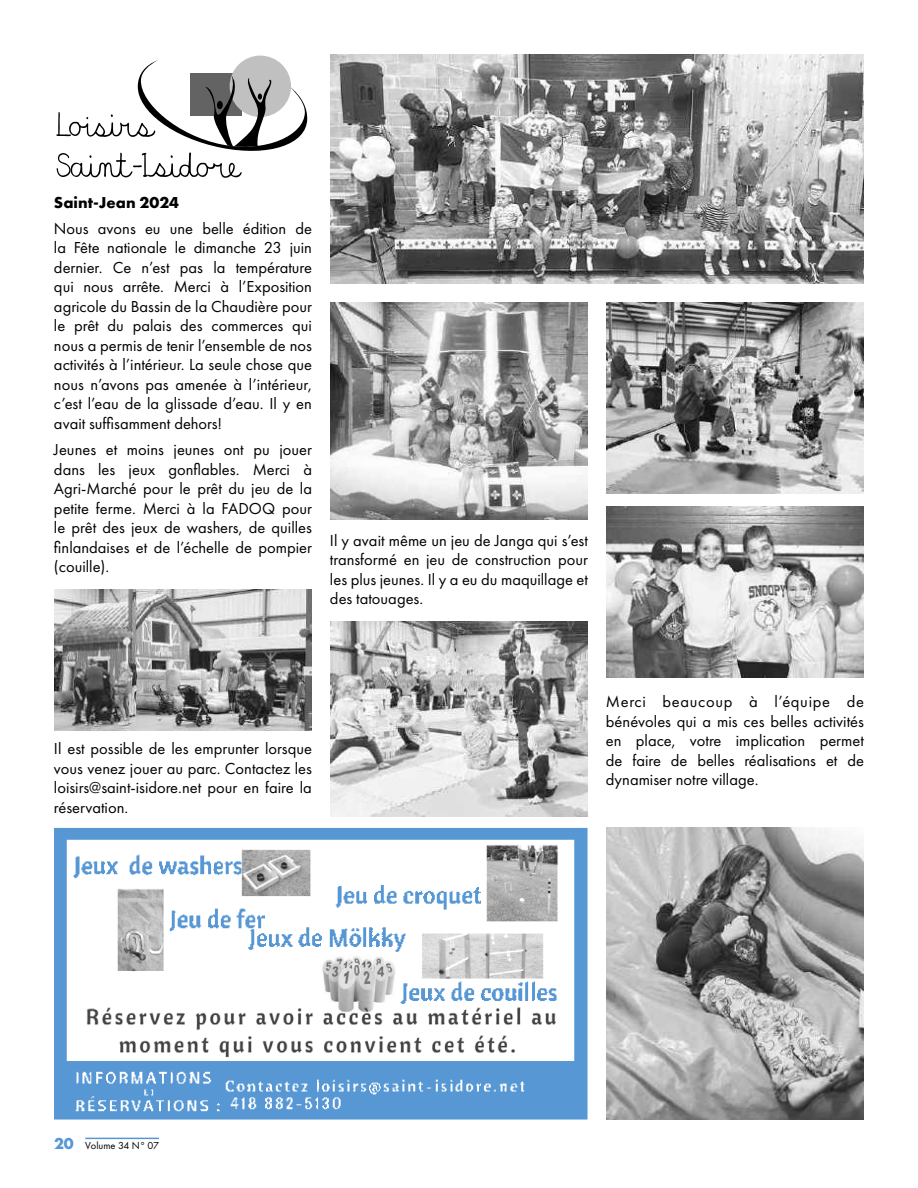
<style>
.page{position:relative;width:918px;height:1188px;background:#fff}
.page>*{position:absolute;margin:0;border:0;box-sizing:border-box;transform-origin:0 0}
.t1{font:16.5px/19.5px "Futura PT";color:#000;text-align:justify}
.t2{font:700 16.5px "Futura PT";color:#000}
.t3{font:10.5px "Futura PT";color:#000}
.s1{font-weight:700;font-size:16.5px;color:#5798d4}
</style>
<div class="page">
<hr style="left:85px;top:1138px;width:74px;height:1px;background:#5798d4">
<div style="left:230px;top:56px;width:61px;height:61px;background:#c0c0c0;border-radius:50%"></div>
<svg style="left:56px;top:60px;width:252px;height:118px"></svg>
<img style="left:57px;top:831px;width:528px;height:286px">
<div style="left:54px;top:828px;width:534px;height:292px;border:2px solid #5798d4"></div>
<img style="left:607px;top:828px;width:257px;height:292px">
<img style="left:330px;top:302px;width:258px;height:218px">
<img style="left:607px;top:506px;width:257px;height:171px">
<img style="left:54px;top:590px;width:257px;height:140px">
<img style="left:330px;top:622px;width:258px;height:194px">
<img style="left:330px;top:54px;width:534px;height:230px">
<img style="left:607px;top:303px;width:257px;height:190px">
<p class="t2" style="left:54px;top:191px;width:127px">Saint-Jean 2024</p>
<p class="t1" style="left:54px;top:219px;width:260px">Nous avons eu une belle édition de la Fête nationale le dimanche 23 juin dernier. Ce n’est pas la température qui nous arrête. Merci à l’Exposition agricole du Bassin de la Chaudière pour le prêt du palais des commerces qui nous a permis de tenir l’ensemble de nos activités à l’intérieur. La seule chose que nous n’avons pas amenée à l’intérieur, c’est l’eau de la glissade d’eau. Il y en avait suffisamment dehors!</p>
<p class="t1" style="left:54px;top:440px;width:260px">Jeunes et moins jeunes ont pu jouer dans les jeux gonflables. Merci à Agri-Marché pour le prêt du jeu de la petite ferme. Merci à la FADOQ pour le prêt des jeux de washers, de quilles finlandaises et de l’échelle de pompier (couille).</p>
<p class="t1" style="left:330px;top:531px;width:260px">Il y avait même un jeu de Janga qui s’est transformé en jeu de construction pour les plus jeunes. Il y a eu du maquillage et des tatouages.</p>
<p class="t1" style="left:54px;top:739px;width:260px">Il est possible de les emprunter lorsque vous venez jouer au parc. Contactez les loisirs@saint-isidore.net pour en faire la réservation.</p>
<p class="t1" style="left:606px;top:692px;width:260px">Merci beaucoup à l’équipe de bénévoles qui a mis ces belles activités en place, votre implication permet de faire de belles réalisations et de dynamiser notre village.</p>
<p class="t3" style="left:54px;top:1139px;width:107px"><span class="s1">20</span> Volume 34 N° 07</p>
</div>
